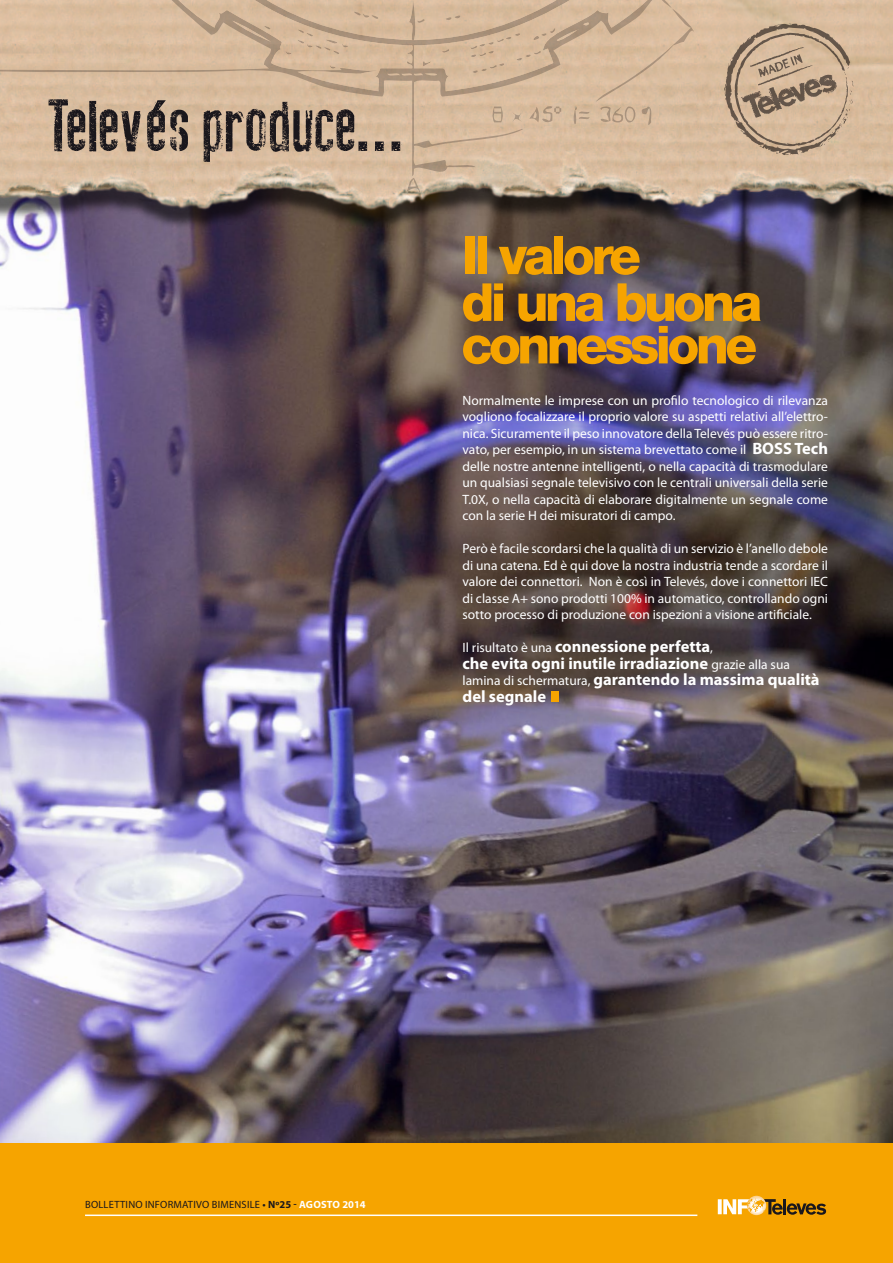
<style>
.page{position:relative;width:893px;height:1263px;background:#fff}
.page>*{position:absolute;margin:0;border:0;box-sizing:border-box;transform-origin:0 0}
.t1{font:72px "New Press Eroded";letter-spacing:.01em;color:#1a171c}
.t2{font:800 52.5px/44.7px "Helvetica Neue";letter-spacing:-.07em;color:#f6a400}
.t3{font:700 16.5px/16.5px "Myriad Pro";color:#fff}
.t4{font:13.5px/16.5px "Myriad Pro";color:#fff;text-align:justify}
.t5{font:10.5px "Myriad Pro";letter-spacing:.02em;color:#1a171c}
.t6{font:700 10.5px "Myriad Pro";color:#fff}
.s1{font-weight:700;font-size:16.5px}
.s2{font-weight:400;font-size:13.5px}
.s3{font-weight:400;color:#1a171c}
.s4{font-weight:600;color:#1a171c}
.s5{color:#1a171c}
</style>
<div class="page">
<img style="left:0;top:234px;width:893px;height:910px">
<div style="left:551px;top:691px;width:8px;height:11px;background:#f6a400"></div>
<div style="left:0;top:1144px;width:893px;height:119px;background:#f6a400"></div>
<hr style="left:85px;top:1214px;width:612px;height:2px;background:#fff">
<svg style="left:747px;top:1196px;width:19px;height:19px"></svg>
<svg style="left:718px;top:1199px;width:108px;height:16px"></svg>
<img style="left:0;top:0;width:893px;height:234px">
<svg style="left:0;top:179px;width:762px;height:16px;background:#b3a08a"></svg>
<svg style="left:0;top:0;width:762px;height:179px;background:#d9bda0"></svg>
<svg style="left:402px;top:178px;width:20px;height:17px"></svg>
<svg style="left:70px;top:0;width:784px;height:155px;background:#d1b598"></svg>
<h1 class="t1" style="left:48px;top:89px;width:359px">Televés produce...</h1>
<h2 class="t2" style="left:461px;top:233px;width:302px">Il valore<br>di una buona connessione</h2>
<p class="t4" style="left:462px;top:392px;width:367px">Normalmente le imprese con un profilo tecnologico di rilevanza vogliono focalizzare il proprio valore su aspetti relativi all’elettro&shy;nica. Sicuramente il peso innovatore della Televés può essere ritro&shy;vato, per esempio, in un sistema brevettato come il <span class="s1">BOSS Tech </span>delle nostre antenne intelligenti, o nella capacità di trasmodulare un qualsiasi segnale televisivo con le centrali universali della serie T.0X, o nella capacità di elaborare digitalmente un segnale come con la serie H dei misuratori di campo.</p>
<p class="t4" style="left:462px;top:540px;width:367px">Però è facile scordarsi che la qualità di un servizio è l’anello debole di una catena. Ed è qui dove la nostra industria tende a scordare il valore dei connettori. Non è così in Televés, dove i connettori IEC di classe A+ sono prodotti 100% in automatico, controllando ogni sotto processo di produzione con ispezioni a visione artificiale.</p>
<p class="t3" style="left:462px;top:638px;width:359px"><span class="s2">Il risultato è una</span> connessione perfetta<span class="s2">,<br></span>che evita ogni inutile irradiazione <span class="s2">grazie alla sua lamina di schermatura,</span> garantendo la massima qualità del segnale</p>
<p class="t5" style="left:85px;top:1198px;width:133px">BOLLETTINO INFORMATIVO bimensi</p>
<p class="t6" style="left:250px;top:1197px;width:117px"><span class="s3">Le</span> <span class="s4">•</span> <span class="s5">Nº25</span> <span class="s4">-</span> AGOSTO 2014</p>
</div>
